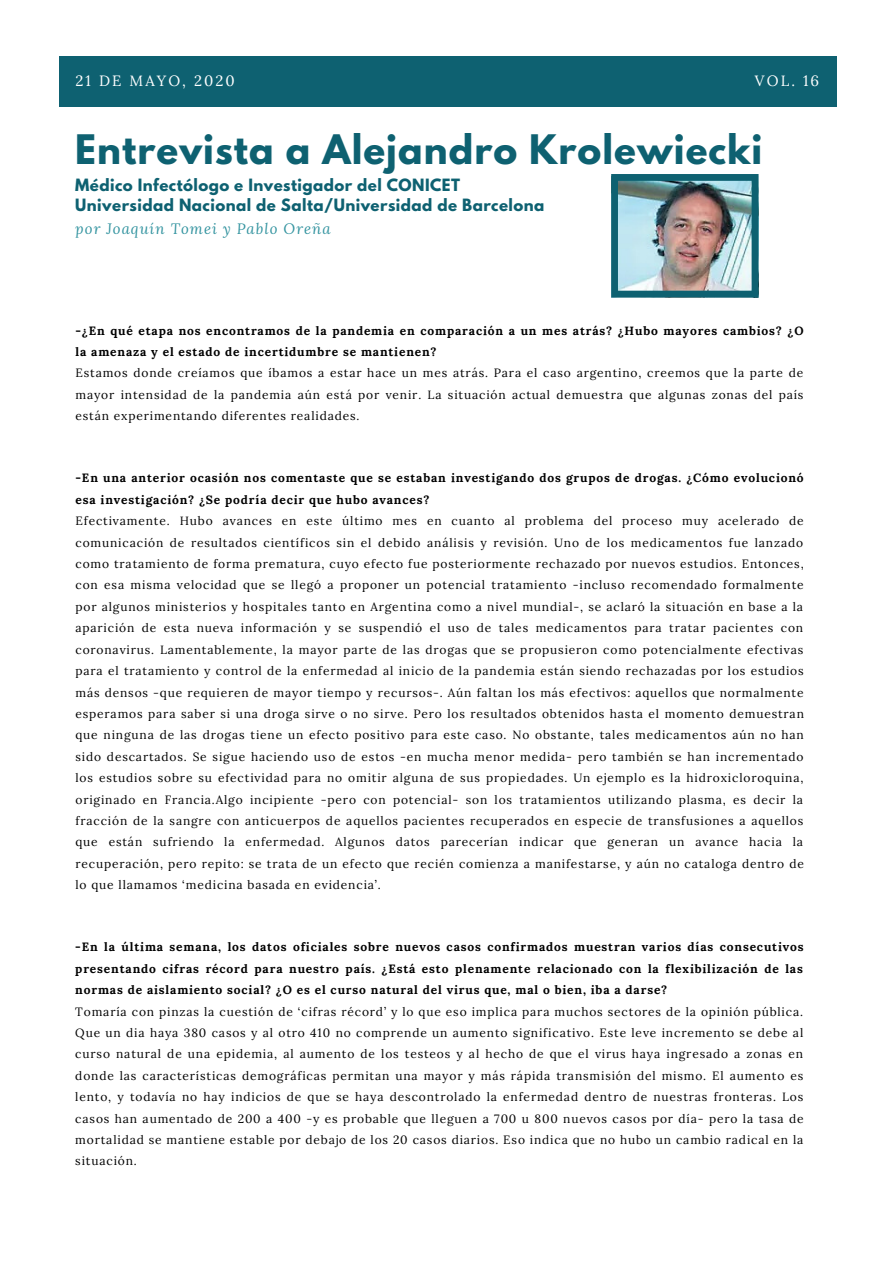
<style>
.page{position:relative;width:894px;height:1264px;background:#fff}
.page>*{position:absolute;margin:0;border:0;box-sizing:border-box;transform-origin:0 0}
.t1{font:700 36px "League Spartan";letter-spacing:.03em;color:#0e6171}
.t2{font:700 15px/19.5px "League Spartan";letter-spacing:.03em;color:#0e6171}
.t3{font:italic 14.85px "Lora";letter-spacing:.07em;color:#3494a0}
.t4{font:14.85px "Lora";letter-spacing:.14em;color:#fff}
.t5{font:12px/21.5px "Lora";letter-spacing:.07em;color:#000;text-align:justify}
.t6{font:700 12px/21.5px "Lora";letter-spacing:.07em;color:#000}
</style>
<div class="page">
<div style="left:60px;top:56px;width:776px;height:50px;background:#0e6171"></div>
<img style="left:611px;top:174px;width:147px;height:123px">
<p class="t4" style="left:75px;top:71px;width:161px">21 DE MAYO, 2020</p>
<p class="t4" style="left:754px;top:71px;width:66px">VOL. 16</p>
<h1 class="t1" style="left:75px;top:132px;width:688px">Entrevista a Alejandro Krolewiecki</h1>
<p class="t2" style="left:75px;top:177px;width:470px">Médico Infectólogo e Investigador del CONICET<br>Universidad Nacional de Salta/Universidad de Barcelona</p>
<p class="t3" style="left:75px;top:218px;width:257px">por Joaquín Tomei y Pablo Oreña</p>
<p class="t6" style="left:75px;top:319px;width:729px">-¿En qué etapa nos encontramos de la pandemia en comparación a un mes atrás? ¿Hubo mayores cambios? ¿O la amenaza y el estado de incertidumbre se mantienen?</p>
<p class="t5" style="left:75px;top:362px;width:729px">Estamos donde creíamos que íbamos a estar hace un mes atrás. Para el caso argentino, creemos que la parte de mayor intensidad de la pandemia aún está por venir. La situación actual demuestra que algunas zonas del país están experimentando diferentes realidades.</p>
<p class="t6" style="left:75px;top:467px;width:729px">-En una anterior ocasión nos comentaste que se estaban investigando dos grupos de drogas. ¿Cómo evolucionó esa investigación? ¿Se podría decir que hubo avances?</p>
<p class="t5" style="left:75px;top:510px;width:729px">Efectivamente. Hubo avances en este último mes en cuanto al problema del proceso muy acelerado de comunicación de resultados científicos sin el debido análisis y revisión. Uno de los medicamentos fue lanzado como tratamiento de forma prematura, cuyo efecto fue posteriormente rechazado por nuevos estudios. Entonces, con esa misma velocidad que se llegó a proponer un potencial tratamiento -incluso recomendado formalmente por algunos ministerios y hospitales tanto en Argentina como a nivel mundial-, se aclaró la situación en base a la aparición de esta nueva información y se suspendió el uso de tales medicamentos para tratar pacientes con coronavirus. Lamentablemente, la mayor parte de las drogas que se propusieron como potencialmente efectivas para el tratamiento y control de la enfermedad al inicio de la pandemia están siendo rechazadas por los estudios más densos -que requieren de mayor tiempo y recursos-. Aún faltan los más efectivos: aquellos que normalmente esperamos para saber si una droga sirve o no sirve. Pero los resultados obtenidos hasta el momento demuestran que ninguna de las drogas tiene un efecto positivo para este caso. No obstante, tales medicamentos aún no han sido descartados. Se sigue haciendo uso de estos -en mucha menor medida- pero también se han incrementado los estudios sobre su efectividad para no omitir alguna de sus propiedades. Un ejemplo es la hidroxicloroquina, originado en Francia.Algo incipiente -pero con potencial- son los tratamientos utilizando plasma, es decir la fracción de la sangre con anticuerpos de aquellos pacientes recuperados en especie de transfusiones a aquellos que están sufriendo la enfermedad. Algunos datos parecerían indicar que generan un avance hacia la recuperación, pero repito: se trata de un efecto que recién comienza a manifestarse, y aún no cataloga dentro de lo que llamamos ‘medicina basada en evidencia’.</p>
<p class="t6" style="left:75px;top:936px;width:729px;text-align:justify">-En la última semana, los datos oficiales sobre nuevos casos confirmados muestran varios días consecutivos presentando cifras récord para nuestro país. ¿Está esto plenamente relacionado con la flexibilización de las normas de aislamiento social? ¿O es el curso natural del virus que, mal o bien, iba a darse?</p>
<p class="t5" style="left:75px;top:1000px;width:729px">Tomaría con pinzas la cuestión de ‘cifras récord’ y lo que eso implica para muchos sectores de la opinión pública.<br>Que un dia haya 380 casos y al otro 410 no comprende un aumento significativo. Este leve incremento se debe al curso natural de una epidemia, al aumento de los testeos y al hecho de que el virus haya ingresado a zonas en donde las características demográficas permitan una mayor y más rápida transmisión del mismo. El aumento es lento, y todavía no hay indicios de que se haya descontrolado la enfermedad dentro de nuestras fronteras. Los casos han aumentado de 200 a 400 -y es probable que lleguen a 700 u 800 nuevos casos por día- pero la tasa de mortalidad se mantiene estable por debajo de los 20 casos diarios. Eso indica que no hubo un cambio radical en la situación.</p>
</div>
